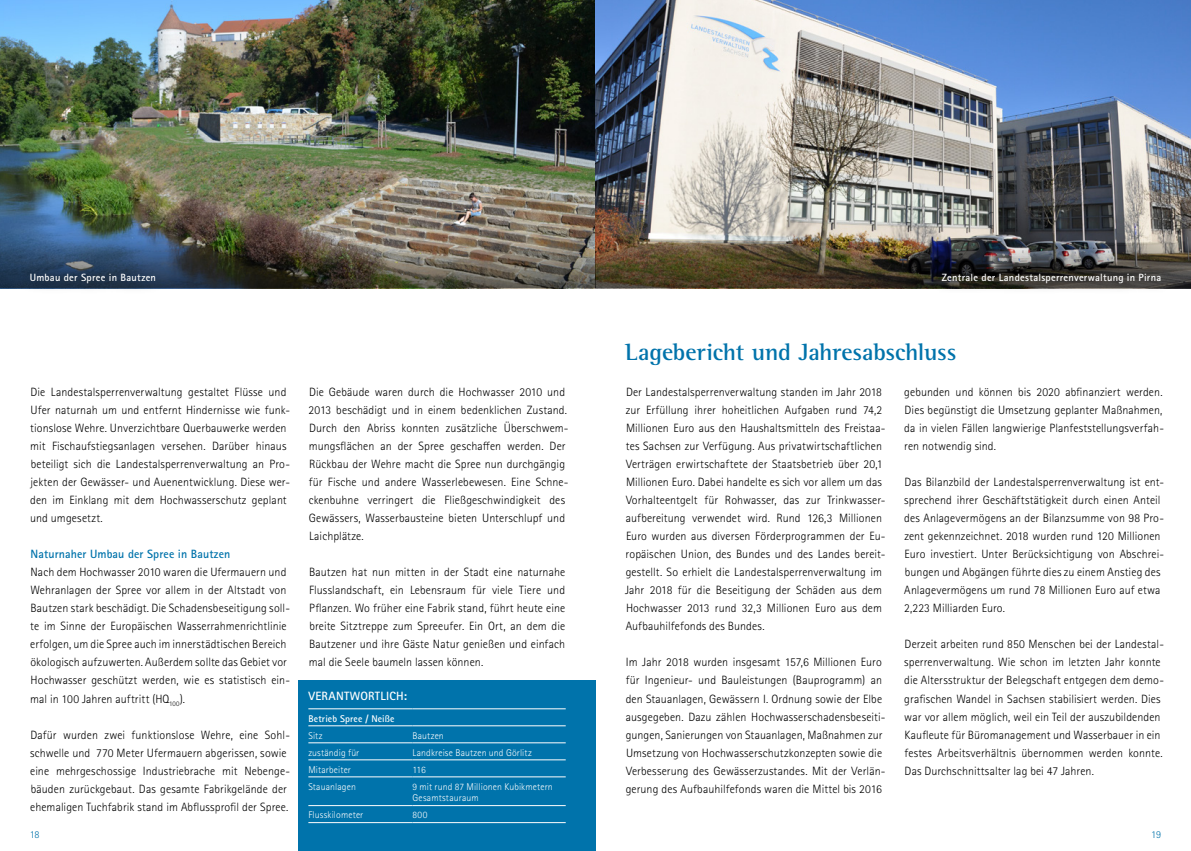
<style>
.page{position:relative;width:1191px;height:851px;background:#fff}
.page>*{position:absolute;margin:0;border:0;box-sizing:border-box;transform-origin:0 0}
.t1{font:700 24px "Rotis Semi Serif Std";letter-spacing:-.005em;color:#0073ab}
.t2{font:300 12px/18px "Rotis Sans Serif Std";letter-spacing:.005em;color:#000}
.t3{font:700 12px "Rotis Sans Serif Std";letter-spacing:.01em;color:#0073ab}
.t4{font:700 12px "Rotis Sans Serif Std";letter-spacing:.02em;color:#fff}
.t5{font:700 10.5px "Rotis Sans Serif Std";letter-spacing:.025em;color:#fff}
.t6{font:300 10.5px "Rotis Sans Serif Std";color:#0073ab}
.t7{font:300 9.75px/11.7px "Rotis Sans Serif Std";letter-spacing:.015em;color:#fff}
.t8{font:700 9.75px "Rotis Sans Serif Std";letter-spacing:.02em;color:#fff}
</style>
<div class="page">
<div style="left:298px;top:680px;width:297px;height:170px;background:#0073ab"></div>
<hr style="left:308px;top:708px;width:104px;height:1px;background:#fff">
<hr style="left:412px;top:708px;width:154px;height:1px;background:#fff">
<hr style="left:308px;top:725px;width:104px;height:1px;background:#fff">
<hr style="left:412px;top:725px;width:154px;height:1px;background:#fff">
<hr style="left:308px;top:742px;width:104px;height:1px;background:#fff">
<hr style="left:412px;top:742px;width:154px;height:1px;background:#fff">
<hr style="left:308px;top:759px;width:104px;height:1px;background:#fff">
<hr style="left:412px;top:759px;width:154px;height:1px;background:#fff">
<hr style="left:308px;top:776px;width:104px;height:1px;background:#fff">
<hr style="left:412px;top:776px;width:154px;height:1px;background:#fff">
<hr style="left:308px;top:805px;width:104px;height:1px;background:#fff">
<hr style="left:412px;top:805px;width:154px;height:1px;background:#fff">
<hr style="left:308px;top:822px;width:104px;height:1px;background:#fff">
<hr style="left:412px;top:822px;width:154px;height:1px;background:#fff">
<img style="left:0;top:0;width:595px;height:288px">
<img style="left:595px;top:0;width:596px;height:288px">
<div style="left:17px;top:260px;width:151px;height:34px;background:#000;opacity:.75"></div>
<div style="left:929px;top:259px;width:244px;height:36px;background:#000;opacity:.75"></div>
<p class="t5" style="left:30px;top:270px;width:128px">Umbau der Spree in Bautzen</p>
<p class="t5" style="left:941px;top:270px;width:221px">Zentrale der Landestalsperrenverwaltung in Pirna</p>
<p class="t2" style="left:30px;top:383px;width:261px">Die Landestalsperrenverwaltung gestaltet Flüsse und Ufer naturnah um und entfernt Hindernisse wie funk&shy;tionslose Wehre. Unverzichtbare Querbauwerke werden mit Fischaufstiegsanlagen versehen. Darüber hinaus beteiligt sich die Landestalsperrenverwaltung an Pro&shy;jekten der Gewässer- und Auenentwicklung. Diese wer&shy;den im Einklang mit dem Hochwasserschutz geplant und umgesetzt.</p>
<p class="t3" style="left:31px;top:546px;width:201px">Naturnaher Umbau der Spree in Bautzen</p>
<p class="t2" style="left:30px;top:563px;width:261px">Nach dem Hochwasser 2010 waren die Ufermauern und Wehranlagen der Spree vor allem in der Altstadt von Bautzen stark beschädigt. Die Schadensbeseitigung soll&shy;te im Sinne der Europäischen Wasserrahmenrichtlinie erfolgen, um die Spree auch im innerstädtischen Bereich ökologisch aufzuwerten. Außerdem sollte das Gebiet vor Hochwasser geschützt werden, wie es statistisch ein&shy;mal in 100 Jahren auftritt (HQ<sub>100</sub>).</p>
<p class="t2" style="left:30px;top:725px;width:261px">Dafür wurden zwei funktionslose Wehre, eine Sohl&shy;schwelle und 770 Meter Ufermauern abgerissen, sowie eine mehrgeschossige Industriebrache mit Nebenge&shy;bäuden zurückgebaut. Das gesamte Fabrikgelände der ehemaligen Tuchfabrik stand im Abflussprofil der Spree.</p>
<p class="t2" style="left:309px;top:383px;width:261px">Die Gebäude waren durch die Hochwasser 2010 und 2013 beschädigt und in einem bedenklichen Zustand.<br>Durch den Abriss konnten zusätzliche Überschwem&shy;mungsflächen an der Spree geschaffen werden. Der Rückbau der Wehre macht die Spree nun durchgängig für Fische und andere Wasserlebewesen. Eine Schne&shy;ckenbuhne verringert die Fließgeschwindigkeit des Gewässers, Wasserbausteine bieten Unterschlupf und Laichplätze.</p>
<p class="t2" style="left:309px;top:563px;width:258px;text-align:justify">Bautzen hat nun mitten in der Stadt eine naturnahe Flusslandschaft, ein Lebensraum für viele Tiere und Pflanzen. Wo früher eine Fabrik stand, führt heute eine breite Sitztreppe zum Spreeufer. Ein Ort, an dem die Bautzener und ihre Gäste Natur genießen und einfach mal die Seele baumeln lassen können.</p>
<p class="t4" style="left:308px;top:688px;width:100px">VERANTWORTLICH:</p>
<p class="t8" style="left:308px;top:712px;width:88px">Betrieb Spree / Neiße</p>
<p class="t7" style="left:308px;top:729px;width:16px">Sitz</p>
<p class="t7" style="left:412px;top:729px;width:33px">Bautzen</p>
<p class="t7" style="left:308px;top:746px;width:52px">zuständig für</p>
<p class="t7" style="left:412px;top:746px;width:121px">Landkreise Bautzen und Görlitz</p>
<p class="t7" style="left:308px;top:763px;width:44px">Mitarbeiter</p>
<p class="t7" style="left:412px;top:763px;width:15px">116</p>
<p class="t7" style="left:308px;top:780px;width:49px">Stauanlagen</p>
<p class="t7" style="left:412px;top:780px;width:142px">9 mit rund 87 Millionen Kubikmetern<br>Gesamtstauraum</p>
<p class="t7" style="left:308px;top:809px;width:56px">Flusskilometer</p>
<p class="t7" style="left:412px;top:809px;width:16px">800</p>
<h1 class="t1" style="left:625px;top:338px;width:332px">Lagebericht und Jahresabschluss</h1>
<p class="t2" style="left:625px;top:383px;width:262px">Der Landestalsperrenverwaltung standen im Jahr 2018 zur Erfüllung ihrer hoheitlichen Aufgaben rund 74,2<br>Millionen Euro aus den Haushaltsmitteln des Freistaa&shy;tes Sachsen zur Verfügung. Aus privatwirtschaftlichen Verträgen erwirtschaftete der Staatsbetrieb über 20,1<br>Millionen Euro. Dabei handelte es sich vor allem um das Vorhalteentgelt für Rohwasser, das zur Trinkwasser&shy;aufbereitung verwendet wird. Rund 126,3 Millionen Euro wurden aus diversen Förderprogrammen der Eu&shy;ropäischen Union, des Bundes und des Landes bereit&shy;gestellt. So erhielt die Landestalsperrenverwaltung im Jahr 2018 für die Beseitigung der Schäden aus dem Hochwasser 2013 rund 32,3 Millionen Euro aus dem Aufbauhilfefonds des Bundes.</p>
<p class="t2" style="left:625px;top:653px;width:261px">Im Jahr 2018 wurden insgesamt 157,6 Millionen Euro für Ingenieur- und Bauleistungen (Bauprogramm) an den Stauanlagen, Gewässern I. Ordnung sowie der Elbe ausgegeben. Dazu zählen Hochwasserschadensbeseiti&shy;gungen, Sanierungen von Stauanlagen, Maßnahmen zur Umsetzung von Hochwasserschutzkonzepten sowie die Verbesserung des Gewässerzustandes. Mit der Verlän&shy;gerung des Aufbauhilfefonds waren die Mittel bis 2016</p>
<p class="t2" style="left:904px;top:383px;width:261px">gebunden und können bis 2020 abfinanziert werden.<br>Dies begünstigt die Umsetzung geplanter Maßnahmen, da in vielen Fällen langwierige Planfeststellungsverfah&shy;ren notwendig sind.</p>
<p class="t2" style="left:904px;top:473px;width:261px">Das Bilanzbild der Landestalsperrenverwaltung ist ent&shy;sprechend ihrer Geschäftstätigkeit durch einen Anteil des Anlagevermögens an der Bilanzsumme von 98 Pro&shy;zent gekennzeichnet. 2018 wurden rund 120 Millionen Euro investiert. Unter Berücksichtigung von Abschrei&shy;bungen und Abgängen führte dies zu einem Anstieg des Anlagevermögens um rund 78 Millionen Euro auf etwa 2,223 Milliarden Euro.</p>
<p class="t2" style="left:904px;top:635px;width:261px">Derzeit arbeiten rund 850 Menschen bei der Landestal&shy;sperrenverwaltung. Wie schon im letzten Jahr konnte die Altersstruktur der Belegschaft entgegen dem demo&shy;grafischen Wandel in Sachsen stabilisiert werden. Dies war vor allem möglich, weil ein Teil der auszubildenden Kaufleute für Büromanagement und Wasserbauer in ein festes Arbeitsverhältnis übernommen werden konnte.<br>Das Durchschnittsalter lag bei 47 Jahren.</p>
<p class="t6" style="left:30px;top:828px;width:11px">18</p>
<p class="t6" style="left:1151px;top:828px;width:11px">19</p>
</div>
